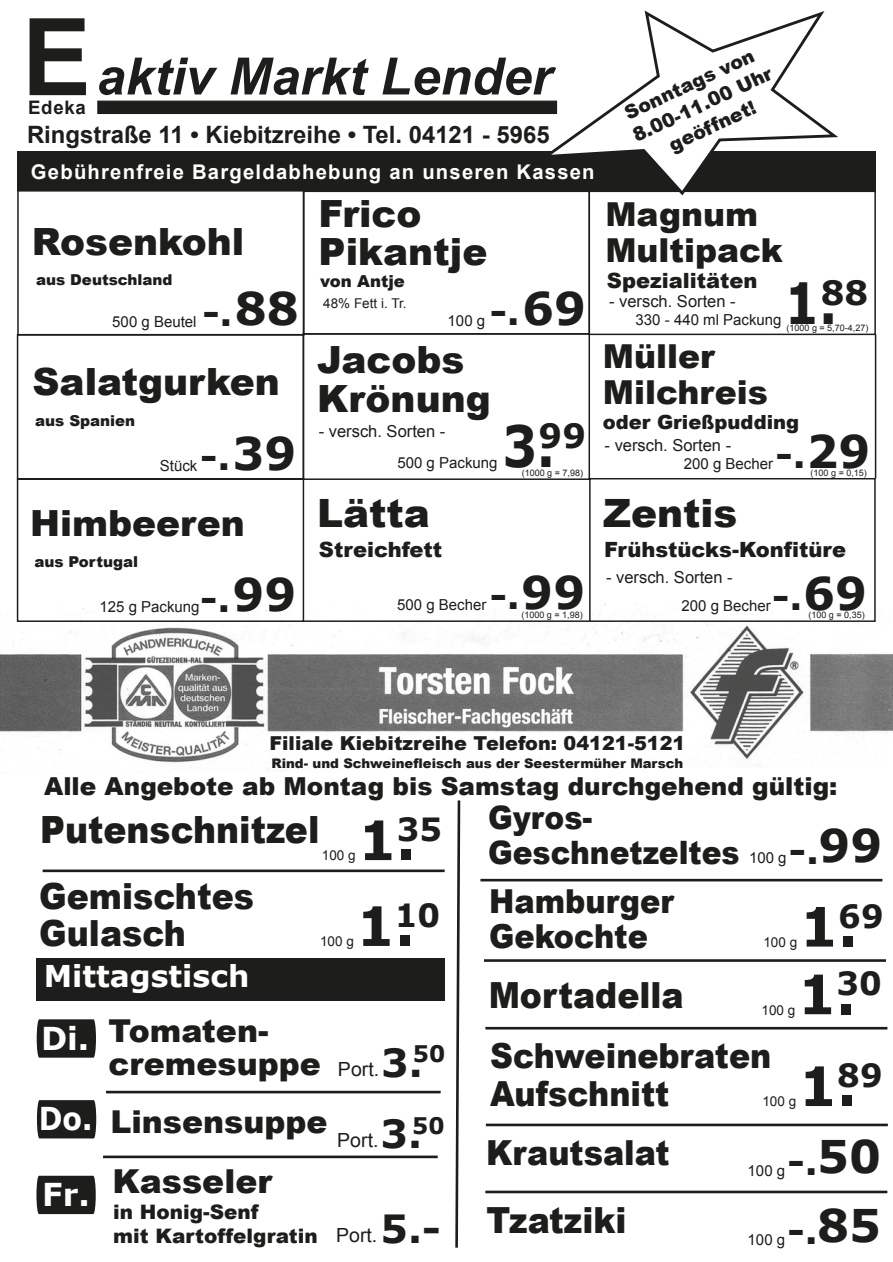
<style>
.page{position:relative;width:893px;height:1262px;background:#fff}
.page>*{position:absolute;margin:0;border:0;box-sizing:border-box;transform-origin:0 0}
.t1{font:700 56.85px "Verdana";color:#1d1d1b;scale:.86 1}
.t2{font:700 54.3px "Verdana";color:#1d1d1b}
.t3{font:italic 700 51.45px "Arial";color:#1d1d1b}
.t4{font:900 39px "Arial";color:#1d1d1b}
.t5{font:700 38.85px "Verdana";color:#1d1d1b}
.t6{font:900 37.5px/37.5px "Arial";color:#1d1d1b}
.t7{font:900 37.5px "Arial";color:#1d1d1b;scale:.92 1}
.t8{font:700 36px "Verdana";color:#1d1d1b}
.t9{font:900 36px/37.5px "Arial";color:#1d1d1b;scale:.92 1}
.t10{font:900 36px "Arial";color:#1d1d1b}
.t11{font:900 34.5px/37.5px "Arial";color:#1d1d1b;scale:.92 1}
.t12{font:700 33.45px "Verdana";color:#1d1d1b}
.t13{font:900 33px/36px "Arial";color:#1d1d1b}
.t14{font:900 33px/34.5px "Arial";color:#1d1d1b;scale:.92 1}
.t15{font:900 32.25px/34.5px "Arial";color:#1d1d1b;scale:.92 1}
.t16{font:900 31.5px/33px "Arial";color:#1d1d1b}
.t17{font:700 31.5px "Verdana";color:#fff;scale:.91 1}
.t18{font:700 30px "Verdana";color:#fff}
.t19{font:900 24.75px "Arial";color:#1d1d1b}
.t20{font:700 23.85px "Arial";color:#1d1d1b}
.t21{font:900 21px "Arial";color:#1d1d1b}
.t22{font:700 20.25px "Arial";letter-spacing:.06em;color:#fff}
.t23{font:900 19.95px/24px "Arial";color:#1d1d1b}
.t24{font:19.5px "Arial";color:#1d1d1b}
.t25{font:900 19.5px "Arial";color:#1d1d1b}
.t26{font:900 19.2px "Arial";color:#1d1d1b}
.t27{font:900 19.05px/23.9px "Arial";color:#1d1d1b;text-align:center}
.t28{font:700 18.6px "Arial";letter-spacing:.04em;color:#1d1d1b}
.t29{font:16.5px "Arial";color:#1d1d1b}
.t30{font:900 16.5px "Arial";color:#1d1d1b}
.t31{font:15.15px "Arial";color:#1d1d1b}
.t32{font:900 15px "Arial";color:#1d1d1b}
.t33{font:13.65px "Arial";color:#1d1d1b}
.t34{font:13.5px "Arial";color:#1d1d1b}
.t35{font:900 13.2px "Arial";color:#1d1d1b}
.t36{font:9px "Arial";color:#1d1d1b}
.s1{font-style:normal;font-size:107.25px}
.s2{font-size:45px}
.s3{font-family:"Verdana";font-weight:700;color:#fff}
.s4{font-family:"Verdana";font-weight:700;font-size:38.85px}
</style>
<div class="page">
<img style="left:0;top:600px;width:892px;height:166px">
<div style="left:588px;top:190px;width:287px;height:145px;border:2px solid #1d1d1b"></div>
<div style="left:303px;top:190px;width:287px;height:144px;border:2px solid #1d1d1b"></div>
<div style="left:303px;top:333px;width:287px;height:147px;border:2px solid #1d1d1b"></div>
<div style="left:17px;top:334px;width:287px;height:145px;border:2px solid #1d1d1b"></div>
<hr style="left:874px;top:334px;width:2px;height:144px;background:#1d1d1b">
<div style="left:17px;top:478px;width:287px;height:144px;border:2px solid #1d1d1b"></div>
<hr style="left:303px;top:620px;width:286px;height:2px;background:#1d1d1b">
<div style="left:589px;top:478px;width:286px;height:144px;border:1px solid #1d1d1b"></div>
<svg style="left:455px;top:800px;width:6px;height:448px"></svg>
<hr style="left:480px;top:879px;width:402px;height:2px;background:#1d1d1b">
<div style="left:97px;top:101px;width:460px;height:13px;background:#1d1d1b"></div>
<hr style="left:484px;top:959px;width:402px;height:2px;background:#1d1d1b">
<hr style="left:485px;top:1027px;width:402px;height:2px;background:#1d1d1b">
<div style="left:18px;top:152px;width:857px;height:39px;background:#1d1d1b"></div>
<svg style="left:536px;top:10px;width:302px;height:188px"></svg>
<div style="left:37px;top:1019px;width:59px;height:38px;background:#1d1d1b"></div>
<div style="left:37px;top:1100px;width:59px;height:38px;background:#1d1d1b"></div>
<hr style="left:106px;top:1090px;width:334px;height:3px;background:#1d1d1b">
<div style="left:36px;top:958px;width:409px;height:42px;background:#1d1d1b"></div>
<hr style="left:486px;top:1123px;width:401px;height:3px;background:#1d1d1b">
<hr style="left:485px;top:1190px;width:402px;height:3px;background:#1d1d1b">
<hr style="left:43px;top:869px;width:401px;height:3px;background:#1d1d1b">
<svg style="left:36px;top:1175px;width:60px;height:39px;background:#282826"></svg>
<hr style="left:103px;top:1155px;width:334px;height:3px;background:#1d1d1b">
<h3 class="t3" style="left:22px;top:43px;width:531px"><span class="s1">E</span>aktiv Markt Lender</h3>
<p class="t28" style="left:28px;top:95px;width:59px">Edeka</p>
<h3 class="t20" style="left:27px;top:119px;width:524px">Ringstraße 11 • Kiebitzreihe • Tel. 04121 - 5965</h3>
<h3 class="t22" style="left:31px;top:158px;width:565px">Gebührenfreie Bargeldabhebung an unseren Kassen</h3>
<h3 class="t6" style="left:32px;top:221px;width:214px">Rosenkohl</h3>
<p class="t32" style="left:36px;top:269px;width:138px">aus Deutschland</p>
<p class="t31" style="left:112px;top:311px;width:86px">500 g Beutel</p>
<h3 class="t8" style="left:202px;top:289px;width:98px">-.<span class="s2">88</span></h3>
<h3 class="t6" style="left:33px;top:361px;width:249px">Salatgurken</h3>
<p class="t32" style="left:35px;top:409px;width:102px">aus Spanien</p>
<h3 class="t8" style="left:200px;top:434px;width:98px">-.<span class="s2">39</span></h3>
<p class="t31" style="left:160px;top:455px;width:39px">Stück</p>
<h3 class="t6" style="left:318px;top:194px;width:170px">Frico<br>Pikantje</h3>
<p class="t30" style="left:320px;top:269px;width:86px">von Antje</p>
<p class="t34" style="left:323px;top:294px;width:85px">48% Fett i. Tr.</p>
<h3 class="t8" style="left:489px;top:288px;width:98px">-.<span class="s2">69</span></h3>
<p class="t31" style="left:447px;top:310px;width:39px">100 g</p>
<h3 class="t6" style="left:317px;top:339px;width:175px;line-height:39px">Jacobs<br>Krönung</h3>
<p class="t29" style="left:319px;top:420px;width:128px">- versch. Sorten -</p>
<p class="t31" style="left:397px;top:453px;width:102px">500 g Packung</p>
<h3 class="t12" style="left:538px;top:414px;width:49px">99</h3>
<h1 class="t1" style="left:502px;top:409px;width:63px">3.</h1>
<p class="t36" style="left:521px;top:467px;width:63px">(1000 g = 7,98)</p>
<p class="t27" style="left:618px;top:103px;width:153px;rotate:-25deg">Sonntags von<br>8.00-11.00 Uhr geöffnet!</p>
<h3 class="t13" style="left:605px;top:195px;width:179px">Magnum<br>Multipack</h3>
<h3 class="t21" style="left:607px;top:265px;width:152px">Spezialitäten</h3>
<p class="t29" style="left:609px;top:291px;width:128px">- versch. Sorten -</p>
<h3 class="t12" style="left:820px;top:271px;width:49px">88</h3>
<h1 class="t1" style="left:784px;top:266px;width:63px">1.</h1>
<p class="t36" style="left:786px;top:322px;width:83px">(1000 g = 5,70-4,27)</p>
<p class="t31" style="left:635px;top:310px;width:147px">330 - 440 ml Packung</p>
<h3 class="t13" style="left:603px;top:337px;width:166px">Müller<br>Milchreis</h3>
<p class="t25" style="left:603px;top:408px;width:198px">oder Grießpudding</p>
<h3 class="t8" style="left:775px;top:431px;width:96px">-.<span class="s2">29</span></h3>
<p class="t29" style="left:604px;top:434px;width:128px">- versch. Sorten -</p>
<p class="t31" style="left:683px;top:453px;width:91px">200 g Becher</p>
<p class="t36" style="left:810px;top:466px;width:58px">(100 g = 0,15)</p>
<h3 class="t10" style="left:30px;top:497px;width:216px">Himbeeren</h3>
<p class="t32" style="left:34px;top:550px;width:105px">aus Portugal</p>
<h3 class="t8" style="left:200px;top:575px;width:98px">-.<span class="s2">99</span></h3>
<p class="t31" style="left:99px;top:597px;width:102px">125 g Packung</p>
<h3 class="t4" style="left:317px;top:485px;width:114px">Lätta</h3>
<h3 class="t4" style="left:603px;top:484px;width:136px">Zentis</h3>
<h3 class="t21" style="left:319px;top:534px;width:125px">Streichfett</h3>
<h3 class="t8" style="left:489px;top:573px;width:97px">-.<span class="s2">99</span></h3>
<p class="t31" style="left:397px;top:595px;width:91px">500 g Becher</p>
<p class="t36" style="left:521px;top:608px;width:63px">(1000 g = 1,98)</p>
<h3 class="t21" style="left:604px;top:534px;width:243px">Frühstücks-Konfitüre</h3>
<p class="t29" style="left:606px;top:566px;width:128px">- versch. Sorten -</p>
<h3 class="t8" style="left:772px;top:573px;width:96px">-.<span class="s2">69</span></h3>
<p class="t31" style="left:681px;top:595px;width:91px">200 g Becher</p>
<p class="t36" style="left:808px;top:608px;width:58px">(100 g = 0,35)</p>
<p class="t26" style="left:269px;top:729px;width:417px">Filiale Kiebitzreihe Telefon: 04121-5121</p>
<p class="t35" style="left:271px;top:754px;width:413px">Rind- und Schweinefleisch aus der Seestermüher Marsch</p>
<h3 class="t19" style="left:44px;top:768px;width:794px">Alle Angebote ab Montag bis Samstag durchgehend gültig:</h3>
<h3 class="t7" style="left:40px;top:802px;width:305px">Putenschnitzel</h3>
<h3 class="t9" style="left:39px;top:875px;width:235px">Gemischtes<br>Gulasch</h3>
<h3 class="t18" style="left:44px;top:957px;width:207px">Mittagstisch</h3>
<p class="t33" style="left:322px;top:846px;width:35px">100 g</p>
<p class="t33" style="left:320px;top:932px;width:35px">100 g</p>
<h2 class="t2" style="left:358px;top:805px;width:86px">1.<sup>35</sup></h2>
<h2 class="t2" style="left:356px;top:891px;width:86px">1.<sup>10</sup></h2>
<h3 class="t16" style="left:108px;top:1012px;width:214px;text-indent:-67px"><span class="s3">Di.</span> Tomaten&shy;cremesuppe</h3>
<h3 class="t17" style="left:39px;top:1097px;width:60px">Do.</h3>
<h3 class="t16" style="left:110px;top:1104px;width:219px">Linsensuppe</h3>
<h3 class="t13" style="left:42px;top:1161px;width:231px"><sub>Fr.</sub> Kasseler</h3>
<h3 class="t23" style="left:113px;top:1199px;width:206px">in Honig-Senf<br>mit Kartoffelgratin</h3>
<h3 class="t5" style="left:381px;top:1037px;width:66px">3.<sup>50</sup></h3>
<p class="t24" style="left:338px;top:1056px;width:43px">Port.</p>
<p class="t24" style="left:337px;top:1127px;width:109px">Port.<span class="s4">3.</span><sup>50</sup></p>
<p class="t24" style="left:336px;top:1222px;width:106px">Port. <span class="s4">5.-</span></p>
<h3 class="t15" style="left:488px;top:799px;width:275px">Gyros-<br>Geschnetzeltes</h3>
<h3 class="t14" style="left:489px;top:883px;width:202px">Hamburger<br>Gekochte</h3>
<h3 class="t9" style="left:488px;top:975px;width:213px">Mortadella</h3>
<h3 class="t8" style="left:788px;top:827px;width:95px">-.<span class="s2">99</span></h3>
<p class="t31" style="left:749px;top:848px;width:39px">100 g</p>
<p class="t33" style="left:763px;top:933px;width:35px">100 g</p>
<h2 class="t2" style="left:799px;top:891px;width:86px">1.<sup>69</sup></h2>
<p class="t33" style="left:761px;top:1000px;width:35px">100 g</p>
<h2 class="t2" style="left:797px;top:959px;width:86px">1.<sup>30</sup></h2>
<h3 class="t11" style="left:490px;top:1036px;width:307px">Schweinebraten<br>Aufschnitt</h3>
<p class="t33" style="left:762px;top:1092px;width:35px">100 g</p>
<h2 class="t2" style="left:798px;top:1051px;width:86px">1.<sup>89</sup></h2>
<h3 class="t11" style="left:486px;top:1132px;width:201px">Krautsalat</h3>
<h3 class="t9" style="left:486px;top:1200px;width:154px">Tzatziki</h3>
<h3 class="t8" style="left:787px;top:1138px;width:95px">-.<span class="s2">50</span></h3>
<p class="t31" style="left:747px;top:1160px;width:39px">100 g</p>
<h3 class="t8" style="left:787px;top:1207px;width:95px">-.<span class="s2">85</span></h3>
<p class="t31" style="left:747px;top:1229px;width:39px">100 g</p>
</div>
